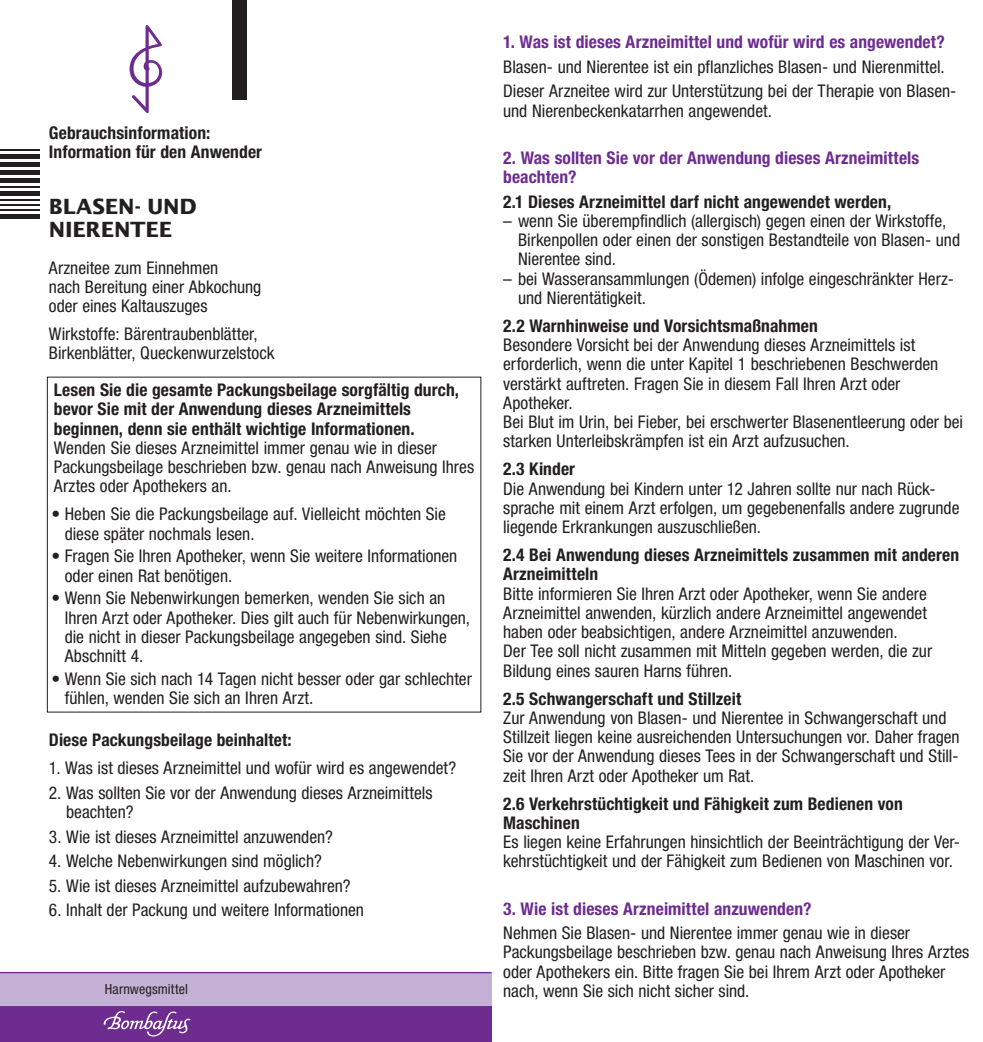
<style>
.page{position:relative;width:983px;height:1042px;background:#fff}
.page>*{position:absolute;margin:0;border:0;box-sizing:border-box;transform-origin:0 0}
.h1-Produktname{font:700 21px/22.8px "Lucida San";letter-spacing:-.015em;color:#231f20}
.p-normal_5pt-abstand{font:condensed 17.5px/19.2px "Helvetica Neue LT Std";color:#231f20}
.p-normal{font:condensed 17.5px/19.2px "Helvetica Neue LT Std";color:#231f20}
.p-normal_3pt-abstand{font:condensed 17.5px/19.2px "Helvetica Neue LT Std";color:#231f20}
.p-normal_fett{font:700 condensed 17.5px/19.2px "Helvetica Neue LT Std";letter-spacing:.005em;color:#231f20}
.p-bold_einzug_5pt-ab{font:700 condensed 17.5px/19.2px "Helvetica Neue LT Std";letter-spacing:.005em;color:#231f20}
.h2-hauptpunkt{font:700 condensed 17.5px/19.2px "Helvetica Neue LT Std";letter-spacing:.005em;color:#6e2c91}
.p-normal_fett__11pt{font:700 condensed 17.5px "Helvetica Neue LT Std";letter-spacing:.005em;color:#231f20}
.art-Anwendung{font:condensed 14px "Helvetica Neue LT Std";letter-spacing:.01em;color:#231f20}
.s1{font-weight:400}
</style>
<div class="page">
<div style="left:231px;top:0;width:15px;height:99px;background:#231f20"></div>
<div style="left:0;top:972px;width:491px;height:41px;background:#c4b1d5"></div>
<div style="left:0;top:1006px;width:491px;height:36px;background:#6e2c91"></div>
<hr style="left:0;top:972px;width:491px;height:1px;background:#6e2c91">
<svg style="left:103px;top:1011px;width:87px;height:25px"></svg>
<svg style="left:129px;top:25px;width:33px;height:88px"></svg>
<hr style="left:0;top:149px;width:40px;height:1px;background:#231f20">
<div style="left:0;top:154px;width:40px;height:5px;background:#231f20"></div>
<div style="left:0;top:162px;width:40px;height:5px;background:#231f20"></div>
<div style="left:0;top:170px;width:40px;height:5px;background:#231f20"></div>
<div style="left:0;top:178px;width:40px;height:5px;background:#231f20"></div>
<hr style="left:0;top:186px;width:40px;height:2px;background:#231f20">
<div style="left:0;top:191px;width:40px;height:5px;background:#231f20"></div>
<hr style="left:0;top:200px;width:40px;height:1px;background:#231f20">
<hr style="left:0;top:204px;width:40px;height:2px;background:#231f20">
<hr style="left:0;top:209px;width:40px;height:2px;background:#231f20">
<div style="left:0;top:214px;width:40px;height:5px;background:#231f20"></div>
<p class="p-normal_fett" style="left:49px;top:123px;width:163px">Gebrauchsinformation:</p>
<p class="p-normal_fett" style="left:49px;top:142px;width:215px">Information für den Anwender</p>
<p class="h1-Produktname" style="left:49px;top:196px;width:149px">BLASEN- UND<br>NIERENTEE</p>
<p class="p-normal_5pt-abstand" style="left:49px;top:258px;width:214px">Arzneitee zum Einnehmen<br>nach Bereitung einer Abkochung oder eines Kaltauszuges</p>
<p class="p-normal_5pt-abstand" style="left:49px;top:324px;width:227px">Wirkstoffe: Bärentraubenblätter,<br>Birkenblätter, Queckenwurzelstock</p>
<p class="p-bold_einzug_5pt-ab" style="left:54px;top:380px;width:421px">Lesen Sie die gesamte Packungsbeilage sorgfältig durch, bevor Sie mit der Anwendung dieses Arzneimittels beginnen, denn sie enthält wichtige Informationen.<br><span class="s1">Wenden Sie dieses Arzneimittel immer genau wie in dieser Packungsbeilage beschrieben bzw. genau nach Anweisung Ihres Arztes oder Apothekers an.</span></p>
<p class="p-normal_5pt-abstand" style="left:65px;top:504px;width:382px;text-indent:-13px">• Heben Sie die Packungsbeilage auf. Vielleicht möchten Sie diese später nochmals lesen.</p>
<p class="p-normal_5pt-abstand" style="left:65px;top:546px;width:394px;text-indent:-13px">• Fragen Sie Ihren Apotheker, wenn Sie weitere Informationen oder einen Rat benötigen.</p>
<p class="p-normal_5pt-abstand" style="left:65px;top:588px;width:407px;text-indent:-13px">• Wenn Sie Nebenwirkungen bemerken, wenden Sie sich an Ihren Arzt oder Apotheker. Dies gilt auch für Nebenwirkungen, die nicht in dieser Packungsbeilage angegeben sind. Siehe Abschnitt 4.</p>
<p class="p-normal_5pt-abstand" style="left:65px;top:669px;width:408px;text-indent:-13px">• Wenn Sie sich nach 14 Tagen nicht besser oder gar schlechter fühlen, wenden Sie sich an Ihren Arzt.</p>
<p class="p-normal_fett__11pt" style="left:49px;top:729px;width:244px">Diese Packungsbeilage beinhaltet:</p>
<p class="p-normal_3pt-abstand" style="left:49px;top:758px;width:409px">1. Was ist dieses Arzneimittel und wofür wird es angewendet?</p>
<p class="p-normal_3pt-abstand" style="left:66px;top:783px;width:368px;text-indent:-17px">2. Was sollten Sie vor der Anwendung dieses Arzneimittels beachten?</p>
<p class="p-normal_3pt-abstand" style="left:49px;top:826px;width:285px">3. Wie ist dieses Arzneimittel anzuwenden?</p>
<p class="p-normal_3pt-abstand" style="left:49px;top:851px;width:274px">4. Welche Nebenwirkungen sind möglich?</p>
<p class="p-normal_3pt-abstand" style="left:49px;top:875px;width:303px">5. Wie ist dieses Arzneimittel aufzubewahren?</p>
<p class="p-normal_3pt-abstand" style="left:49px;top:900px;width:316px">6. Inhalt der Packung und weitere Informationen</p>
<p class="art-Anwendung" style="left:105px;top:981px;width:85px">Harnwegsmittel</p>
<p class="h2-hauptpunkt" style="left:503px;top:32px;width:443px">1. Was ist dieses Arzneimittel und wofür wird es angewendet?</p>
<p class="p-normal_3pt-abstand" style="left:503px;top:57px;width:443px">Blasen- und Nierentee ist ein pflanzliches Blasen- und Nierenmittel.</p>
<p class="p-normal_5pt-abstand" style="left:503px;top:81px;width:454px">Dieser Arzneitee wird zur Unterstützung bei der Therapie von Blasen&shy;und Nierenbeckenkatarrhen angewendet.</p>
<p class="h2-hauptpunkt" style="left:503px;top:148px;width:417px">2. Was sollten Sie vor der Anwendung dieses Arzneimittels beachten?</p>
<p class="p-normal_fett" style="left:503px;top:191px;width:389px">2.1 Dieses Arzneimittel darf nicht angewendet werden,</p>
<p class="p-normal_5pt-abstand" style="left:518px;top:211px;width:443px;text-indent:-15px">– wenn Sie überempfindlich (allergisch) gegen einen der Wirkstoffe,<br>Birkenpollen oder einen der sonstigen Bestandteile von Blasen- und<br>Nierentee sind.</p>
<p class="p-normal_5pt-abstand" style="left:518px;top:268px;width:437px;text-indent:-15px">– bei Wasseransammlungen (Ödemen) infolge eingeschränkter Herz&shy;und Nierentätigkeit.</p>
<p class="p-normal_fett" style="left:503px;top:316px;width:316px">2.2 Warnhinweise und Vorsichtsmaßnahmen</p>
<p class="p-normal" style="left:503px;top:335px;width:436px">Besondere Vorsicht bei der Anwendung dieses Arzneimittels ist erforderlich, wenn die unter Kapitel 1 beschriebenen Beschwerden verstärkt auftreten. Fragen Sie in diesem Fall Ihren Arzt oder Apotheker.</p>
<p class="p-normal_5pt-abstand" style="left:503px;top:412px;width:461px">Bei Blut im Urin, bei Fieber, bei erschwerter Blasenentleerung oder bei starken Unterleibskrämpfen ist ein Arzt aufzusuchen.</p>
<p class="p-normal_fett" style="left:503px;top:459px;width:73px">2.3 Kinder</p>
<p class="p-normal_5pt-abstand" style="left:503px;top:478px;width:457px">Die Anwendung bei Kindern unter 12 Jahren sollte nur nach Rück&shy;sprache mit einem Arzt erfolgen, um gegebenenfalls andere zugrunde liegende Erkrankungen auszuschließen.</p>
<p class="p-normal_fett" style="left:503px;top:545px;width:457px">2.4 Bei Anwendung dieses Arzneimittels zusammen mit anderen<br>Arzneimitteln</p>
<p class="p-normal" style="left:503px;top:583px;width:425px;text-align:justify">Bitte informieren Sie Ihren Arzt oder Apotheker, wenn Sie andere Arzneimittel anwenden, kürzlich andere Arzneimittel angewendet haben oder beabsichtigen, andere Arzneimittel anzuwenden.</p>
<p class="p-normal_5pt-abstand" style="left:503px;top:641px;width:430px">Der Tee soll nicht zusammen mit Mitteln gegeben werden, die zur<br>Bildung eines sauren Harns führen.</p>
<p class="p-normal_fett" style="left:503px;top:688px;width:239px">2.5 Schwangerschaft und Stillzeit</p>
<p class="p-normal_5pt-abstand" style="left:503px;top:708px;width:458px">Zur Anwendung von Blasen- und Nierentee in Schwangerschaft und Stillzeit liegen keine ausreichenden Untersuchungen vor. Daher fragen Sie vor der Anwendung dieses Tees in der Schwangerschaft und Still&shy;zeit Ihren Arzt oder Apotheker um Rat.</p>
<p class="p-normal_fett" style="left:503px;top:793px;width:401px">2.6 Verkehrstüchtigkeit und Fähigkeit zum Bedienen von<br>Maschinen</p>
<p class="p-normal_5pt-abstand" style="left:503px;top:832px;width:456px">Es liegen keine Erfahrungen hinsichtlich der Beeinträchtigung der Ver&shy;kehrstüchtigkeit und der Fähigkeit zum Bedienen von Maschinen vor.</p>
<p class="h2-hauptpunkt" style="left:503px;top:898px;width:310px">3. Wie ist dieses Arzneimittel anzuwenden?</p>
<p class="p-normal_5pt-abstand" style="left:503px;top:923px;width:467px">Nehmen Sie Blasen- und Nierentee immer genau wie in dieser Packungsbeilage beschrieben bzw. genau nach Anweisung Ihres Arztes oder Apothekers ein. Bitte fragen Sie bei Ihrem Arzt oder Apotheker nach, wenn Sie sich nicht sicher sind.</p>
</div>
